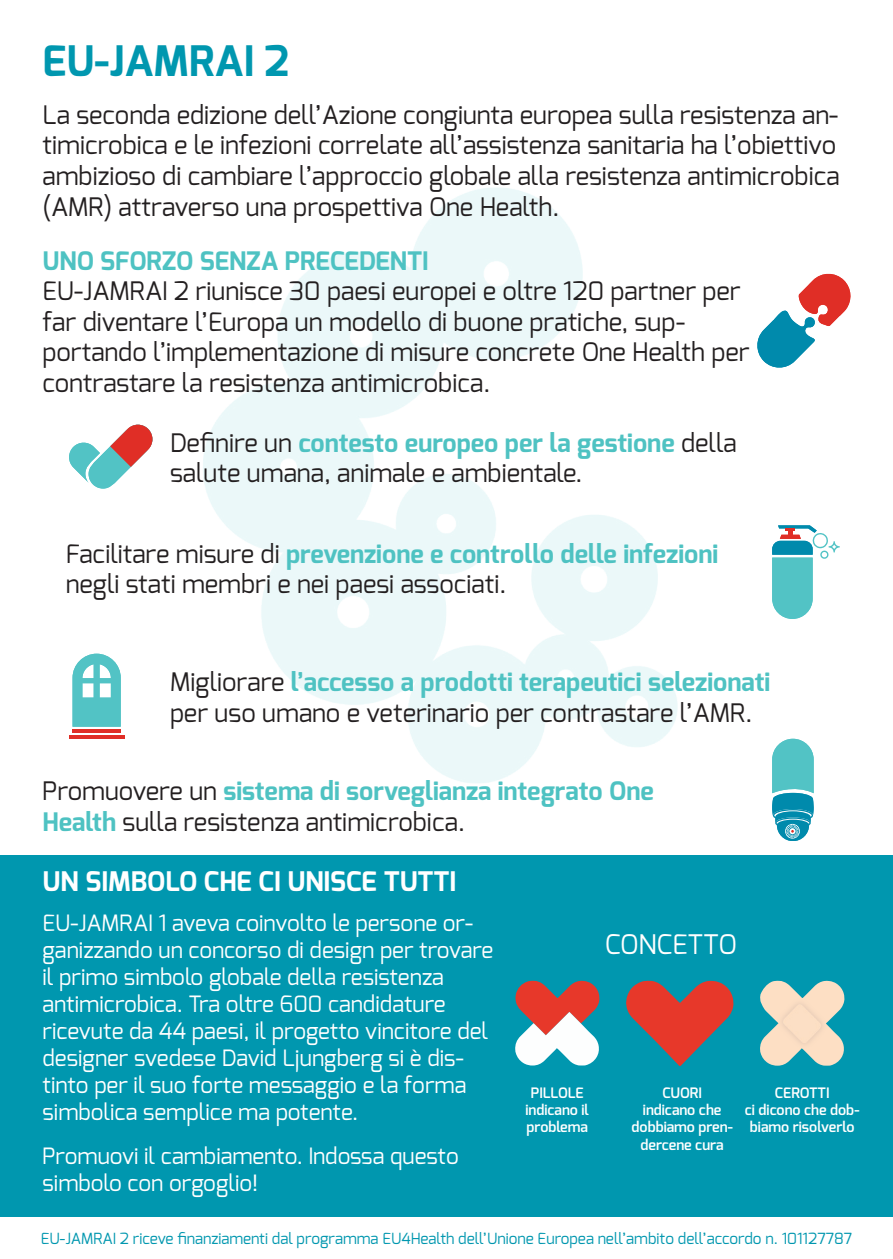
<style>
.page{position:relative;width:893px;height:1259px;background:#fff}
.page>*{position:absolute;margin:0;border:0;box-sizing:border-box;transform-origin:0 0}
.t1{font:700 42px "Exo";color:#0097af}
.t2{font:700 27px "Exo";color:#fff}
.t3{font:27px "Exo";color:#fff}
.t4{font:25.5px/30.6px "Exo";color:#231f20}
.t5{font:700 25.5px "Exo";color:#4ec2c2}
.t6{font:22.5px/27px "Exo";color:#fff}
.t7{font:15.3px "Exo";color:#0097af}
.t8{font:600 14.4px/17.4px "Exo";color:#fff;text-align:center}
.s1{font-weight:700;color:#4ec2c2}
</style>
<div class="page">
<img style="left:0;top:187px;width:893px;height:1030px">
<div style="left:0;top:855px;width:893px;height:361px;background:#0097af"></div>
<svg style="left:760px;top:981px;width:84px;height:84px"></svg>
<img style="left:769px;top:991px;width:66px;height:65px">
<svg style="left:515px;top:981px;width:84px;height:84px"></svg>
<svg style="left:626px;top:981px;width:107px;height:85px"></svg>
<svg style="left:757px;top:274px;width:93px;height:93px"></svg>
<svg style="left:69px;top:425px;width:83px;height:63px"></svg>
<svg style="left:772px;top:525px;width:68px;height:94px"></svg>
<hr style="left:73px;top:729px;width:48px;height:3px;background:#e02e26">
<hr style="left:69px;top:735px;width:55px;height:4px;background:#e02e26">
<svg style="left:73px;top:653px;width:48px;height:73px"></svg>
<svg style="left:772px;top:739px;width:42px;height:102px"></svg>
<p class="t1" style="left:43px;top:34px;width:248px">EU-JAMRAI 2</p>
<p class="t4" style="left:43px;top:99px;width:799px">La seconda edizione dell’Azione congiunta europea sulla resistenza an&shy;timicrobica e le infezioni correlate all’assistenza sanitaria ha l’obiettivo ambizioso di cambiare l’approccio globale alla resistenza antimicrobica (AMR) attraverso una prospettiva One Health.</p>
<p class="t5" style="left:43px;top:244px;width:387px">UNO SFORZO SENZA PRECEDENTI</p>
<p class="t4" style="left:43px;top:276px;width:709px">EU-JAMRAI 2 riunisce 30 paesi europei e oltre 120 partner per far diventare l’Europa un modello di buone pratiche, sup&shy;portando l’implementazione di misure concrete One Health per contrastare la resistenza antimicrobica.</p>
<p class="t4" style="left:170px;top:427px;width:568px">Definire un <span class="s1">contesto europeo per la gestione</span> della salute umana, animale e ambientale.</p>
<p class="t4" style="left:66px;top:538px;width:654px">Facilitare misure di <span class="s1">prevenzione e controllo delle infezioni </span>negli stati membri e nei paesi associati.</p>
<p class="t4" style="left:170px;top:666px;width:602px">Migliorare <span class="s1">l’accesso a prodotti terapeutici selezionati </span>per uso umano e veterinario per contrastare l’AMR.</p>
<p class="t4" style="left:43px;top:775px;width:613px">Promuovere un <span class="s1">sistema di sorveglianza integrato One<br>Health</span> sulla resistenza antimicrobica.</p>
<p class="t2" style="left:43px;top:864px;width:415px">UN SIMBOLO CHE CI UNISCE TUTTI</p>
<p class="t6" style="left:43px;top:909px;width:452px">EU-JAMRAI 1 aveva coinvolto le persone or&shy;ganizzando un concorso di design per trovare il primo simbolo globale della resistenza antimicrobica. Tra oltre 600 candidature ricevute da 44 paesi, il progetto vincitore del designer svedese David Ljungberg si è dis&shy;tinto per il suo forte messaggio e la forma simbolica semplice ma potente.</p>
<p class="t6" style="left:43px;top:1142px;width:418px">Promuovi il cambiamento. Indossa questo simbolo con orgoglio!</p>
<p class="t3" style="left:605px;top:926px;width:133px">CONCETTO</p>
<p class="t8" style="left:531px;top:1083px;width:54px">PILLOLE</p>
<p class="t8" style="left:525px;top:1101px;width:65px;text-align:left">indicano il problema</p>
<p class="t8" style="left:662px;top:1083px;width:41px">CUORI</p>
<p class="t8" style="left:632px;top:1101px;width:103px">indicano che dobbiamo pren&shy;dercene cura</p>
<p class="t8" style="left:775px;top:1083px;width:56px">CEROTTI</p>
<p class="t8" style="left:745px;top:1101px;width:116px">ci dicono che dob&shy;biamo risolverlo</p>
<p class="t7" style="left:41px;top:1228px;width:813px">EU-JAMRAI 2 riceve finanziamenti dal programma EU4Health dell’Unione Europea nell’ambito dell’accordo n. 101127787</p>
</div>
